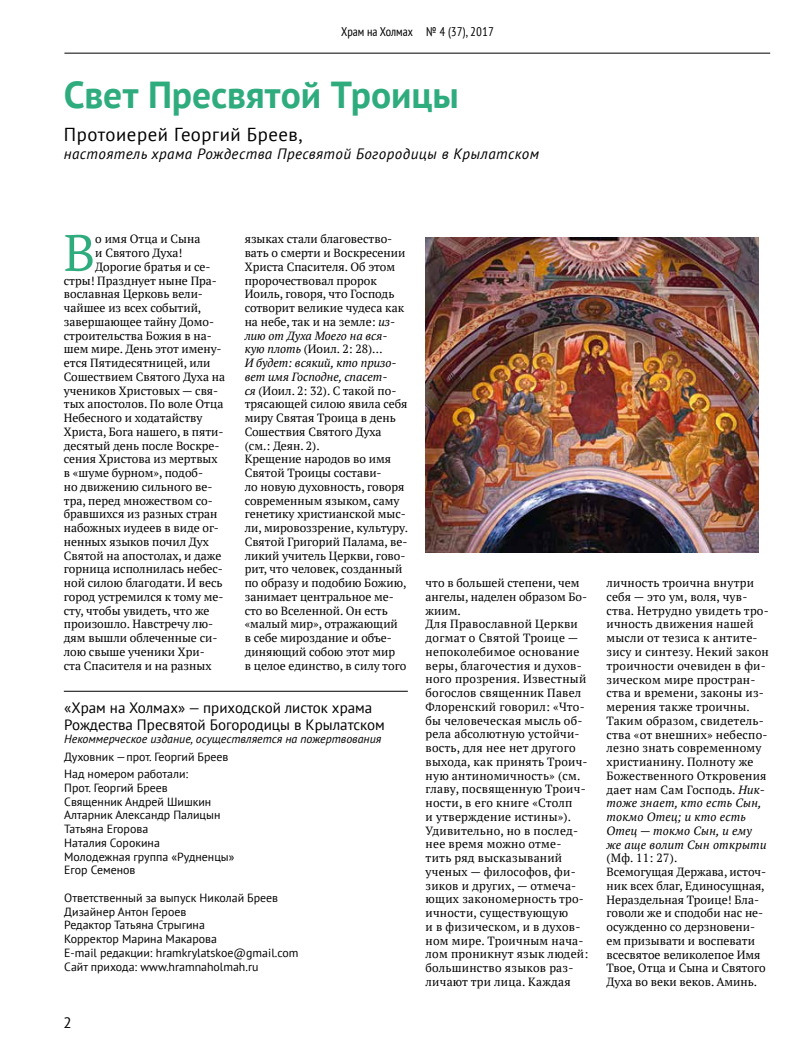
<style>
.page{position:relative;width:798px;height:1063px;background:#fff}
.page>*{position:absolute;margin:0;border:0;box-sizing:border-box;transform-origin:0 0}
.t1{font:51.12px "PT Serif";color:#2fac7e}
.t2{font:700 37.5px "PT Sans";color:#2fac7e}
.t3{font:18.75px "PT Sans";letter-spacing:.03em;color:#000}
.t4{font:15px/16.2px "PT Sans";color:#000}
.t5{font:italic 15px "PT Sans";letter-spacing:.03em;color:#000}
.t6{font:condensed 12.5px "PT Sans";color:#000}
.t7{font:11.88px/13.8px "PT Serif";color:#000}
.t8{font:11.88px/13.8px "PT Serif";letter-spacing:.02em;color:#000}
.t9{font:11.88px/13.8px "PT Sans";color:#000}
.t10{font:italic 11.88px "PT Sans";color:#000}
.s1{font-style:italic}
</style>
<div class="page">
<hr style="left:64px;top:53px;width:705px;height:1px;background:#000">
<hr style="left:64px;top:691px;width:343px;height:1px;background:#000">
<img style="left:425px;top:237px;width:333px;height:316px">
<p class="t6" style="left:341px;top:24px;width:154px">Храм на Холмах № 4 (37), 2017</p>
<h2 class="t2" style="left:64px;top:70px;width:396px">Свет Пресвятой Троицы</h2>
<h3 class="t3" style="left:64px;top:122px;width:240px">Протоиерей Георгий Бреев,</h3>
<p class="t5" style="left:64px;top:145px;width:476px">настоятель храма Рождества Пресвятой Богородицы в Крылатском</p>
<h1 class="t1" style="left:64px;top:220px;width:33px">В</h1>
<p class="t7" style="left:95px;top:232px;width:106px">о имя Отца и Сына</p>
<p class="t7" style="left:95px;top:246px;width:88px">и Святого Духа!</p>
<p class="t7" style="left:95px;top:260px;width:117px">Дорогие братья и се-</p>
<p class="t7" style="left:64px;top:273px;width:155px">стры! Празднует ныне Пра-</p>
<p class="t7" style="left:64px;top:287px;width:141px">вославная Церковь вели-</p>
<p class="t7" style="left:64px;top:301px;width:139px">чайшее из всех событий,</p>
<p class="t7" style="left:64px;top:315px;width:152px">завершающее тайну Домо-</p>
<p class="t7" style="left:64px;top:328px;width:149px">строительства Божия в на-</p>
<p class="t7" style="left:64px;top:342px;width:159px">шем мире. День этот имену-</p>
<p class="t7" style="left:64px;top:356px;width:148px">ется Пятидесятницей, или</p>
<p class="t7" style="left:64px;top:370px;width:163px">Сошествием Святого Духа на</p>
<p class="t7" style="left:64px;top:383px;width:156px">учеников Христовых — свя-</p>
<p class="t7" style="left:64px;top:397px;width:161px">тых апостолов. По воле Отца</p>
<p class="t7" style="left:64px;top:411px;width:140px">Небесного и ходатайству</p>
<p class="t7" style="left:64px;top:425px;width:161px">Христа, Бога нашего, в пяти-</p>
<p class="t7" style="left:64px;top:438px;width:157px">десятый день после Воскре-</p>
<p class="t7" style="left:64px;top:452px;width:155px">сения Христова из мертвых</p>
<p class="t7" style="left:64px;top:466px;width:141px">в «шуме бурном», подоб-</p>
<p class="t7" style="left:64px;top:480px;width:150px">но движению сильного ве-</p>
<p class="t7" style="left:64px;top:493px;width:150px">тра, перед множеством со-</p>
<p class="t7" style="left:64px;top:507px;width:155px">бравшихся из разных стран</p>
<p class="t7" style="left:64px;top:521px;width:157px">набожных иудеев в виде ог-</p>
<p class="t7" style="left:64px;top:535px;width:146px">ненных языков почил Дух</p>
<p class="t7" style="left:64px;top:548px;width:159px">Святой на апостолах, и даже</p>
<p class="t7" style="left:64px;top:562px;width:160px">горница исполнилась небес-</p>
<p class="t7" style="left:64px;top:576px;width:160px">ной силою благодати. И весь</p>
<p class="t7" style="left:64px;top:590px;width:161px">город устремился к тому ме-</p>
<p class="t7" style="left:64px;top:603px;width:147px">сту, чтобы увидеть, что же</p>
<p class="t7" style="left:64px;top:617px;width:151px">произошло. Навстречу лю-</p>
<p class="t7" style="left:64px;top:631px;width:155px">дям вышли облеченные си-</p>
<p class="t7" style="left:64px;top:645px;width:143px">лою свыше ученики Хри-</p>
<p class="t7" style="left:64px;top:658px;width:149px">ста Спасителя и на разных</p>
<p class="t7" style="left:244px;top:232px;width:165px">языках стали благовество&shy;вать о смерти и Воскресении<br>Христа Спасителя. Об этом пророчествовал пророк<br>Иоиль, говоря, что Господь сотворит великие чудеса как на небе, так и на земле: <span class="s1">из&shy;лию от Духа Моего на вся&shy;кую плоть</span> (Иоил. 2: 28)…<br><span class="s1">И будет: всякий, кто призо&shy;вет имя Господне, спасет-<br>ся</span> (Иоил. 2: 32). С такой по&shy;трясающей силою явила себя миру Святая Троица в день<br>Сошествия Святого Духа (см.: Деян. 2).<br>Крещение народов во имя<br>Святой Троицы состави-<br>ло новую духовность, говоря современным языком, саму генетику христианской мыс&shy;ли, мировоззрение, культуру.<br>Святой Григорий Палама, ве&shy;ликий учитель Церкви, гово&shy;рит, что человек, созданный по образу и подобию Божию, занимает центральное ме&shy;сто во Вселенной. Он есть «малый мир», отражающий<br>в себе мироздание и объе&shy;диняющий собою этот мир<br>в целое единство, в силу того</p>
<p class="t4" style="left:64px;top:700px;width:322px">«Храм на Холмах» — приходской листок храма<br>Рождества Пресвятой Богородицы в Крылатском</p>
<p class="t10" style="left:64px;top:732px;width:318px">Некоммерческое издание, осуществляется на пожертвования</p>
<p class="t9" style="left:64px;top:748px;width:165px;line-height:17.2px">Духовник —прот. Георгий Бреев<br>Над номером работали:</p>
<p class="t9" style="left:64px;top:780px;width:171px">Прот. Георгий Бреев<br>Священник Андрей Шишкин<br>Алтарник Александр Палицын<br>Татьяна Егорова<br>Наталия Сорокина<br>Молодежная группа «Рудненцы»<br>Егор Семенов</p>
<p class="t9" style="left:64px;top:890px;width:235px">Ответственный за выпуск Николай Бреев Дизайнер Антон Героев<br>Редактор Татьяна Стрыгина<br>Корректор Марина Макарова<br>E-mail редакции: hramkrylatskoe@gmail.com Сайт прихода: www.hramnaholmah.ru</p>
<p class="t4" style="left:63px;top:1014px;width:10px">2</p>
<p class="t8" style="left:425px;top:576px;width:164px">что в большей степени, чем ангелы, наделен образом Бо&shy;жиим.<br>Для Православной Церкви догмат о Святой Троице — непоколебимое основание веры, благочестия и духов&shy;ного прозрения. Известный богослов священник Павел<br>Флоренский говорил: «Что&shy;бы человеческая мысль об&shy;рела абсолютную устойчи&shy;вость, для нее нет другого выхода, как принять Троич&shy;ную антиномичность» (см. главу, посвященную Троич&shy;ности, в его книге «Столп<br>и утверждение истины»).<br>Удивительно, но в послед&shy;нее время можно отме&shy;тить ряд высказываний ученых — философов, фи&shy;зиков и других, — отмеча&shy;ющих закономерность тро&shy;ичности, существующую<br>и в физическом, и в духов&shy;ном мире. Троичным нача&shy;лом проникнут язык людей: большинство языков раз&shy;личают три лица. Каждая</p>
<p class="t8" style="left:606px;top:576px;width:164px">личность троична внутри себя — это ум, воля, чув&shy;ства. Нетрудно увидеть тро&shy;ичность движения нашей мысли от тезиса к антите&shy;зису и синтезу. Некий закон троичности очевиден в фи&shy;зическом мире простран&shy;ства и времени, законы из&shy;мерения также троичны.<br>Таким образом, свидетель&shy;ства «от внешних» небеспо&shy;лезно знать современному христианину. Полноту же<br>Божественного Откровения дает нам Сам Господь. <span class="s1">Ник&shy;тоже знает, кто есть Сын, токмо Отец; и кто есть<br>Отец — токмо Сын, и ему же аще волит Сын открыти</span></p>
<p class="t7" style="left:606px;top:851px;width:161px">(Мф. 11: 27).<br>Всемогущая Держава, источ&shy;ник всех благ, Единосущная,<br>Нераздельная Троице! Бла&shy;говоли же и сподоби нас не&shy;осужденно со дерзновени&shy;ем призывати и воспевати всесвятое великолепое Имя<br>Твое, Отца и Сына и Святого<br>Духа во веки веков. Аминь.</p>
</div>
